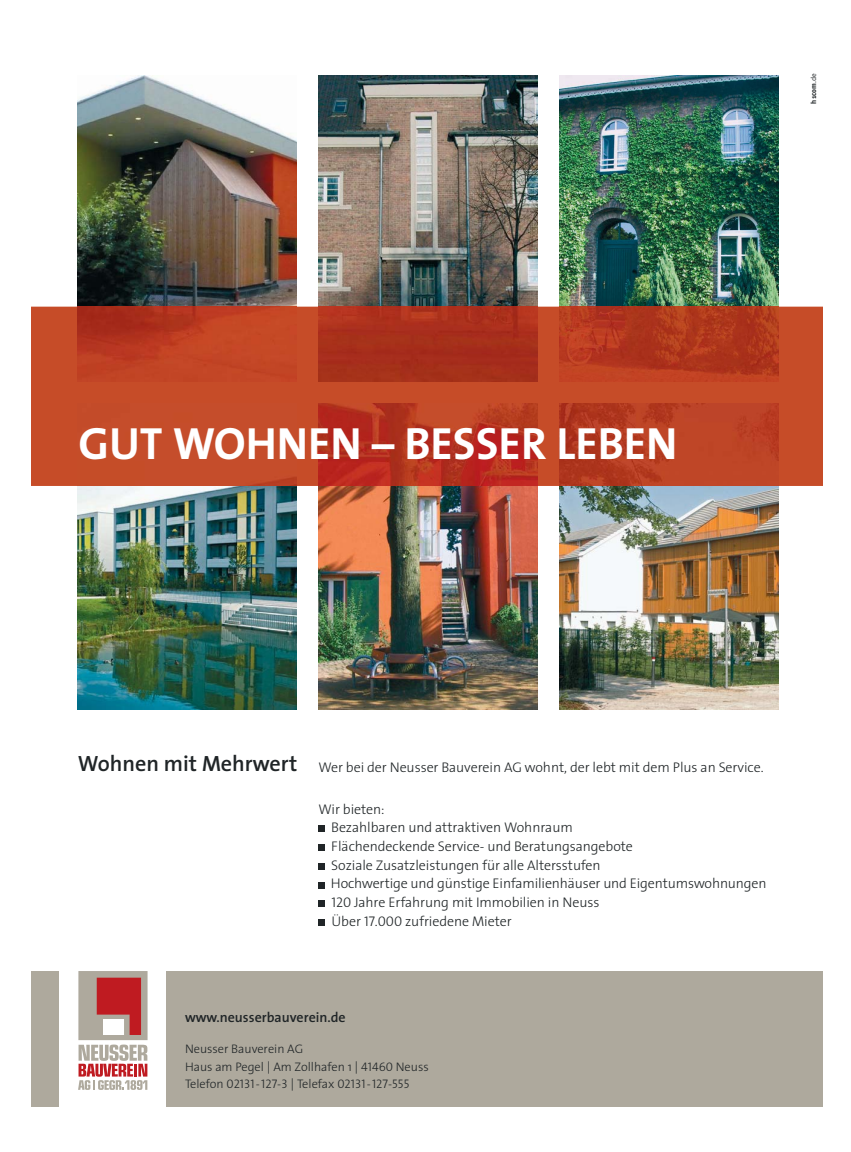
<style>
.page{position:relative;width:851px;height:1152px;background:#fff}
.page>*{position:absolute;margin:0;border:0;box-sizing:border-box;transform-origin:0 0}
.t1{font:700 45.38px "Thesis Sans";color:#fff}
.t2{font:300 14px/18.8px "Thesis Sans";letter-spacing:-.005em;color:#202527}
.t3{font:600 14px "Thesis Sans";color:#202527}
.t4{font:300 12.38px/17.6px "Thesis Sans";color:#202527}
.t5{font:12.38px "Thesis Sans Light Caps";color:#202527}
.t6{font:700 7.38px "Meta";color:#202527}
.s1{font-weight:400}
.s2{font-weight:600;font-size:22.12px}
.s3{font-family:"Thesis Sans Light Caps";font-weight:400}
.s4{font-family:"Thesis Sans";font-weight:300}
</style>
<div class="page">
<div style="left:31px;top:970px;width:791px;height:136px;background:#aea99d"></div>
<img style="left:78px;top:76px;width:219px;height:231px">
<img style="left:319px;top:76px;width:218px;height:231px">
<img style="left:559px;top:76px;width:219px;height:231px">
<img style="left:78px;top:486px;width:219px;height:223px">
<img style="left:319px;top:486px;width:218px;height:223px">
<img style="left:559px;top:486px;width:219px;height:223px">
<svg style="left:31px;top:307px;width:791px;height:179px;background:#bb3f23"></svg>
<div style="left:60px;top:924px;width:106px;height:182px;background:#fff"></div>
<svg style="left:78px;top:971px;width:69px;height:119px;background:#c48d8a"></svg>
<div style="left:103px;top:1019px;width:21px;height:16px;background:#fff"></div>
<div style="left:318px;top:825px;width:7px;height:7px;background:#202527"></div>
<div style="left:318px;top:844px;width:7px;height:7px;background:#202527"></div>
<div style="left:318px;top:863px;width:7px;height:6px;background:#202527"></div>
<div style="left:318px;top:881px;width:7px;height:7px;background:#202527"></div>
<div style="left:318px;top:900px;width:7px;height:7px;background:#202527"></div>
<div style="left:318px;top:919px;width:7px;height:6px;background:#202527"></div>
<p class="t6" style="left:809px;top:104px;width:31px;rotate:-90deg">h1com<span class="s1">.de</span></p>
<h1 class="t1" style="left:79px;top:421px;width:600px">GUT WOHNEN – BESSER LEBEN</h1>
<p class="t2" style="left:78px;top:758px;width:687px"><span class="s2">Wohnen mit Mehrwert</span> Wer bei der Neusser Bauverein AG wohnt, der lebt mit dem Plus an Service.</p>
<p class="t2" style="left:331px;top:800px;width:437px;text-indent:-13px">Wir bieten:<br>Bezahlbaren und attraktiven Wohnraum<br>Flächendeckende Service- und Beratungsangebote<br>Soziale Zusatzleistungen für alle Altersstufen<br>Hochwertige und günstige Einfamilienhäuser und Eigentumswohnungen <span class="s3">120</span> Jahre Erfahrung mit Immobilien in Neuss<br>Über <span class="s3">17.000</span> zufriedene Mieter</p>
<p class="t3" style="left:185px;top:1010px;width:162px">www.neusserbauverein.de</p>
<p class="t4" style="left:185px;top:1040px;width:245px">Neusser Bauverein AG<br>Haus am Pegel | Am Zollhafen 1 | <span class="s3">41460</span> Neuss</p>
<p class="t5" style="left:185px;top:1077px;width:226px"><span class="s4">Telefon</span> 02131-127-3 <span class="s4">| Telefax</span> 02131-127-555</p>
</div>
